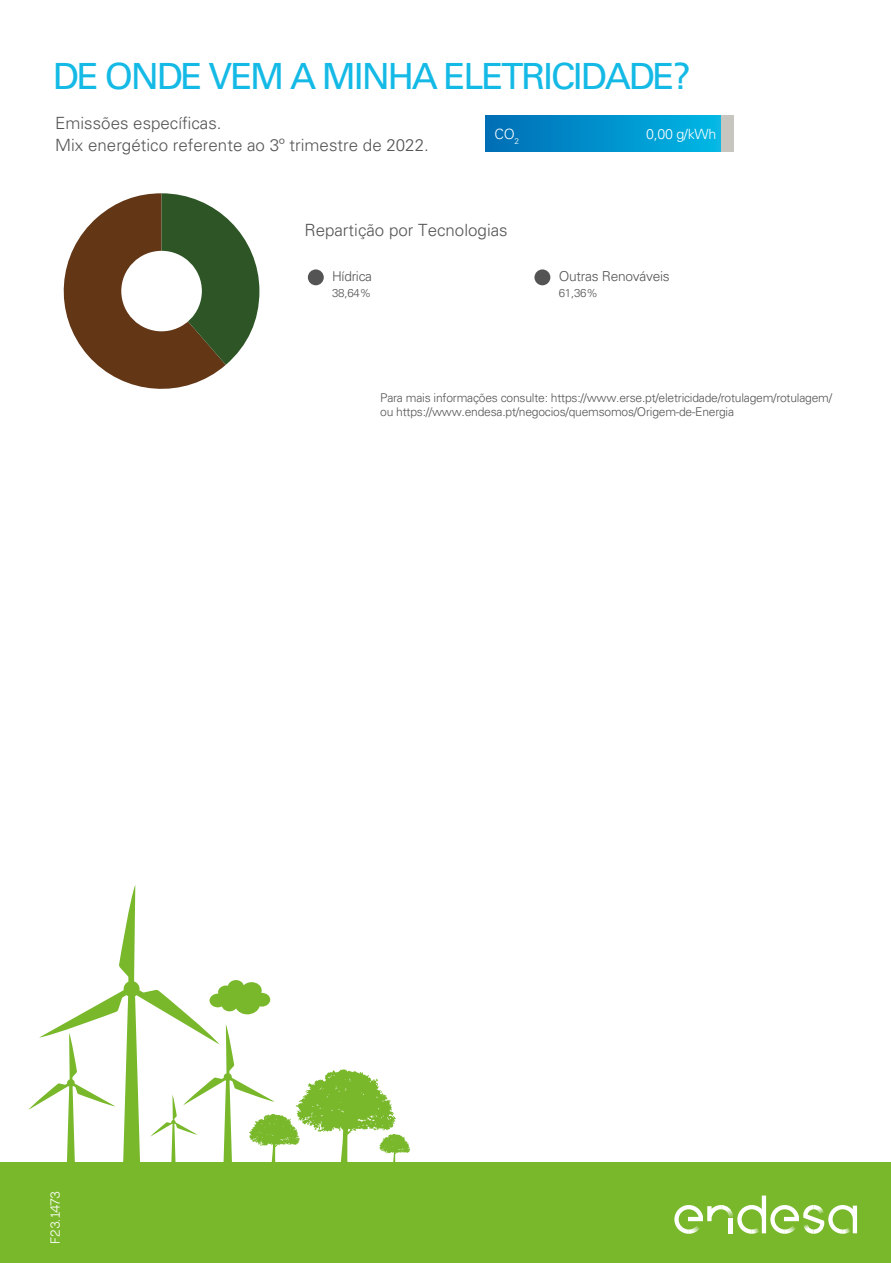
<style>
.page{position:relative;width:891px;height:1263px;background:#fff}
.page>*{position:absolute;margin:0;border:0;box-sizing:border-box;transform-origin:0 0}
.t1{font:36.3px "Univers LT Pro 55 Roman";letter-spacing:-.06em;color:#14bae5}
.t2{font:300 16.95px/21.8px "Univers LT Pro 45";color:#555454}
.t3{font:300 14.25px "Univers LT Pro 45";letter-spacing:-.02em;color:#fff}
.t4{font:300 13.65px "Univers LT Pro 45";letter-spacing:-.02em;color:#555454}
.t5{font:300 13.5px "Univers LT Pro 45";letter-spacing:-.02em;color:#555454}
.t6{font:300 13.2px "Roobert ENEL";letter-spacing:-.02em;color:#fff}
.t7{font:300 12.15px/14.5px "Univers LT Pro 45";letter-spacing:-.02em;color:#555454}
.t8{font:300 11.4px "Univers LT Pro 45";letter-spacing:-.02em;color:#555454}
</style>
<div class="page">
<div style="left:0;top:1162px;width:890px;height:101px;background:#78b82a"></div>
<svg style="left:47px;top:885px;width:151px;height:277px"></svg>
<svg style="left:28px;top:1033px;width:87px;height:129px"></svg>
<svg style="left:150px;top:1024px;width:260px;height:138px"></svg>
<svg style="left:209px;top:980px;width:61px;height:34px"></svg>
<svg style="left:674px;top:1195px;width:182px;height:39px"></svg>
<div style="left:485px;top:116px;width:237px;height:36px;background:linear-gradient(to right,#006cb5,#01b8e5)"></div>
<div style="left:721px;top:116px;width:12px;height:36px;background:#c7c5c0"></div>
<div style="left:308px;top:269px;width:15px;height:16px;background:#555454;border-radius:50%"></div>
<div style="left:534px;top:269px;width:16px;height:16px;background:#555454;border-radius:50%"></div>
<svg style="left:63px;top:193px;width:196px;height:196px"></svg>
<div style="left:121px;top:251px;width:81px;height:80px;background:#fff;border-radius:50%"></div>
<h1 class="t1" style="left:53px;top:51px;width:639px">DE ONDE VEM A MINHA ELETRICIDADE?</h1>
<h2 class="t2" style="left:55px;top:112px;width:375px">Emissões específicas.<br>Mix energético referente ao 3º trimestre de 2022.</h2>
<p class="t3" style="left:494px;top:125px;width:26px">CO<sub>2</sub></p>
<p class="t3" style="left:645px;top:125px;width:72px">0,00 g/kWh</p>
<h2 class="t2" style="left:304px;top:218px;width:205px">Repartição por Tecnologias</h2>
<p class="t5" style="left:332px;top:267px;width:41px">Hídrica</p>
<p class="t8" style="left:332px;top:285px;width:41px">38,64%</p>
<p class="t4" style="left:558px;top:267px;width:112px">Outras Renováveis</p>
<p class="t8" style="left:558px;top:286px;width:41px">61,36%</p>
<p class="t6" style="left:45px;top:1244px;width:55px;rotate:-90deg">F23.1473</p>
<p class="t7" style="left:380px;top:390px;width:453px">Para mais informações consulte: https://www.erse.pt/eletricidade/rotulagem/rotulagem/ ou https://www.endesa.pt/negocios/quemsomos/Origem-de-Energia</p>
</div>
